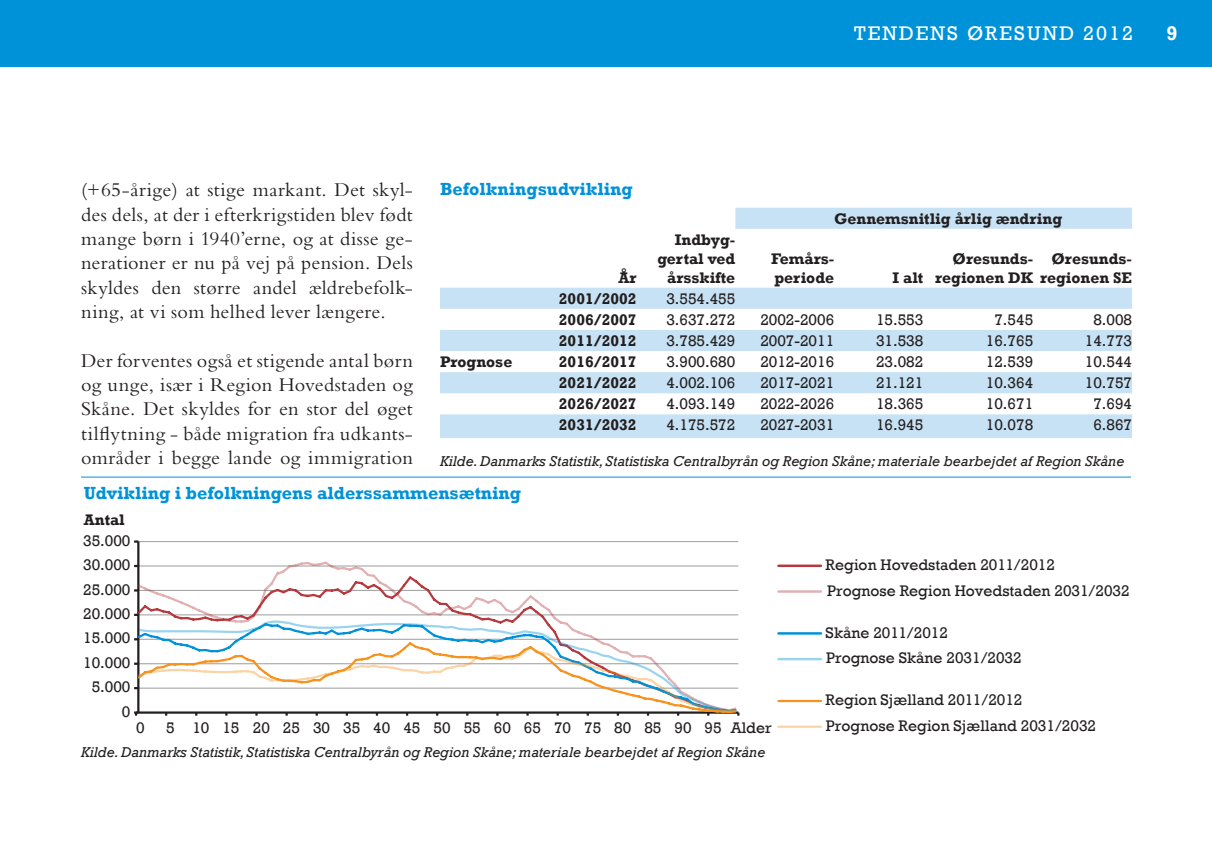
<style>
.page{position:relative;width:1212px;height:842px;background:#fff}
.page>*{position:absolute;margin:0;border:0;box-sizing:border-box;transform-origin:0 0}
.bread{font:20.25px/24.3px "Bembo";letter-spacing:.015em;color:#231f20;text-align:justify}
.t1{font:20.25px "Rockwell";letter-spacing:.1em;color:#fff}
.t2{font:700 20.25px "Rockwell";color:#fff}
.diagramrubrik{font:700 18px "Rockwell";color:#0092d8}
.table_style{font:15.75px/25.7px "Rockwell";color:#231f20}
.table_style-2{font:700 15.75px/18.9px "Rockwell";color:#231f20;text-align:right}
.kilde{font:italic 14.62px "Rockwell";color:#231f20}
</style>
<div class="page">
<div style="left:0;top:0;width:1212px;height:67px;background:#0092d8"></div>
<svg style="left:440px;top:208px;width:692px;height:230px"></svg>
<hr style="left:81px;top:477px;width:1050px;height:1px;background:#0092d8">
<hr style="left:136px;top:565px;width:602px;height:2px;background:#a7a7a7">
<hr style="left:136px;top:541px;width:602px;height:1px;background:#a7a7a7">
<hr style="left:137px;top:542px;width:2px;height:170px;background:#231f20">
<svg style="left:134px;top:540px;width:4px;height:3px"></svg>
<svg style="left:138px;top:562px;width:598px;height:58px"></svg>
<svg style="left:139px;top:620px;width:596px;height:20px"></svg>
<svg style="left:136px;top:640px;width:477px;height:6px"></svg>
<svg style="left:134px;top:646px;width:605px;height:70px"></svg>
<hr style="left:778px;top:564px;width:43px;height:3px;background:#b5393e">
<hr style="left:778px;top:590px;width:43px;height:3px;background:#b5393e">
<hr style="left:778px;top:632px;width:43px;height:3px;background:#0092d8">
<hr style="left:778px;top:658px;width:43px;height:2px;background:#0092d8">
<hr style="left:778px;top:700px;width:43px;height:2px;background:#f7931d">
<hr style="left:778px;top:726px;width:43px;height:2px;background:#f7931d">
<p class="t1" style="left:854px;top:22px;width:280px">TENDENS ØRESUND 2012</p>
<p class="t2" style="left:1166px;top:21px;width:13px">9</p>
<p class="bread" style="left:81px;top:178px;width:333px">(+65-årige) at stige markant. Det skyl&shy;des dels, at der i efterkrigstiden blev født mange børn i 1940’erne, og at disse ge&shy;nerationer er nu på vej på pension. Dels skyldes den større andel ældrebefolk&shy;ning, at vi som helhed lever længere.</p>
<p class="bread" style="left:81px;top:348px;width:333px">Der forventes også et stigende antal børn og unge, især i Region Hovedstaden og Skåne. Det skyldes for en stor del øget tilflytning - både migration fra udkants&shy;områder i begge lande og immigration</p>
<p class="diagramrubrik" style="left:440px;top:178px;width:194px">Befolkningsudvikling</p>
<p class="table_style-2" style="left:618px;top:268px;width:20px">År</p>
<p class="table_style-2" style="left:657px;top:230px;width:79px">Indbyg&shy;gertal ved årsskifte</p>
<p class="table_style-2" style="left:834px;top:209px;width:229px">Gennemsnitlig årlig ændring</p>
<p class="table_style-2" style="left:771px;top:249px;width:64px;text-align:left">Femårs&shy;periode</p>
<p class="table_style-2" style="left:892px;top:268px;width:32px">I alt</p>
<p class="table_style-2" style="left:953px;top:249px;width:82px">Øresunds-</p>
<p class="table_style-2" style="left:935px;top:268px;width:198px">regionen DK regionen SE</p>
<p class="table_style-2" style="left:1051px;top:249px;width:82px">Øresunds-</p>
<p class="table_style-2" style="left:559px;top:289px;width:79px">2001/2002</p>
<p class="table_style" style="left:666px;top:286px;width:70px">3.554.455</p>
<p class="table_style-2" style="left:559px;top:310px;width:79px">2006/2007</p>
<p class="table_style" style="left:666px;top:307px;width:70px">3.637.272</p>
<p class="table_style" style="left:760px;top:307px;width:75px">2002-2006</p>
<p class="table_style" style="left:876px;top:307px;width:49px">15.553</p>
<p class="table_style" style="left:994px;top:307px;width:40px">7.545</p>
<p class="table_style" style="left:1093px;top:307px;width:40px">8.008</p>
<p class="table_style-2" style="left:559px;top:331px;width:79px">2011/2012</p>
<p class="table_style" style="left:666px;top:328px;width:70px">3.785.429</p>
<p class="table_style" style="left:760px;top:328px;width:75px">2007-2011</p>
<p class="table_style" style="left:876px;top:328px;width:49px">31.538</p>
<p class="table_style" style="left:986px;top:328px;width:49px">16.765</p>
<p class="table_style" style="left:1085px;top:328px;width:49px">14.773</p>
<p class="table_style-2" style="left:440px;top:352px;width:74px">Prognose</p>
<p class="table_style-2" style="left:559px;top:352px;width:79px">2016/2017</p>
<p class="table_style" style="left:666px;top:349px;width:70px">3.900.680</p>
<p class="table_style" style="left:760px;top:349px;width:75px">2012-2016</p>
<p class="table_style" style="left:876px;top:349px;width:49px">23.082</p>
<p class="table_style" style="left:986px;top:349px;width:49px">12.539</p>
<p class="table_style" style="left:1085px;top:349px;width:49px">10.544</p>
<p class="table_style-2" style="left:559px;top:373px;width:79px">2021/2022</p>
<p class="table_style" style="left:666px;top:370px;width:70px">4.002.106</p>
<p class="table_style" style="left:760px;top:370px;width:75px">2017-2021</p>
<p class="table_style" style="left:876px;top:370px;width:49px">21.121</p>
<p class="table_style" style="left:986px;top:370px;width:49px">10.364</p>
<p class="table_style" style="left:1085px;top:370px;width:49px">10.757</p>
<p class="table_style-2" style="left:559px;top:394px;width:79px">2026/2027</p>
<p class="table_style" style="left:666px;top:391px;width:70px">4.093.149</p>
<p class="table_style" style="left:760px;top:391px;width:75px">2022-2026</p>
<p class="table_style" style="left:876px;top:391px;width:49px">18.365</p>
<p class="table_style" style="left:986px;top:391px;width:49px">10.671</p>
<p class="table_style" style="left:1093px;top:391px;width:40px">7.694</p>
<p class="table_style-2" style="left:559px;top:416px;width:79px">2031/2032</p>
<p class="table_style" style="left:666px;top:413px;width:70px">4.175.572</p>
<p class="table_style" style="left:760px;top:413px;width:75px">2027-2031</p>
<p class="table_style" style="left:876px;top:413px;width:49px">16.945</p>
<p class="table_style" style="left:986px;top:413px;width:49px">10.078</p>
<p class="table_style" style="left:1093px;top:413px;width:40px">6.867</p>
<p class="kilde" style="left:440px;top:453px;width:686px">Kilde. Danmarks Statistik, Statistiska Centralbyrån og Region Skåne; materiale bearbejdet af Region Skåne</p>
<p class="diagramrubrik" style="left:84px;top:482px;width:439px">Udvikling i befolkningens alderssammensætning</p>
<p class="table_style-2" style="left:84px;top:510px;width:43px">Antal</p>
<p class="table_style" style="left:83px;top:528px;width:49px">35.000</p>
<p class="table_style" style="left:83px;top:552px;width:49px">30.000</p>
<p class="table_style" style="left:83px;top:577px;width:49px">25.000</p>
<p class="table_style" style="left:83px;top:601px;width:49px">20.000</p>
<p class="table_style" style="left:83px;top:625px;width:49px">15.000</p>
<p class="table_style" style="left:83px;top:650px;width:49px">10.000</p>
<p class="table_style" style="left:92px;top:674px;width:40px">5.000</p>
<p class="table_style" style="left:122px;top:699px;width:10px">0</p>
<p class="table_style" style="left:136px;top:715px;width:10px">0</p>
<p class="table_style" style="left:166px;top:715px;width:557px">5 10 15 20 25 30 35 40 45 50 55 60 65 70 75 80 85 90 95</p>
<p class="table_style" style="left:731px;top:715px;width:43px">Alder</p>
<p class="kilde" style="left:81px;top:744px;width:686px">Kilde. Danmarks Statistik, Statistiska Centralbyrån og Region Skåne; materiale bearbejdet af Region Skåne</p>
<p class="table_style" style="left:826px;top:552px;width:306px">Region Hovedstaden 2011/2012<br>Prognose Region Hovedstaden 2031/2032</p>
<p class="table_style" style="left:826px;top:620px;width:198px">Skåne 2011/2012<br>Prognose Skåne 2031/2032</p>
<p class="table_style" style="left:826px;top:687px;width:272px">Region Sjælland 2011/2012<br>Prognose Region Sjælland 2031/2032</p>
</div>
